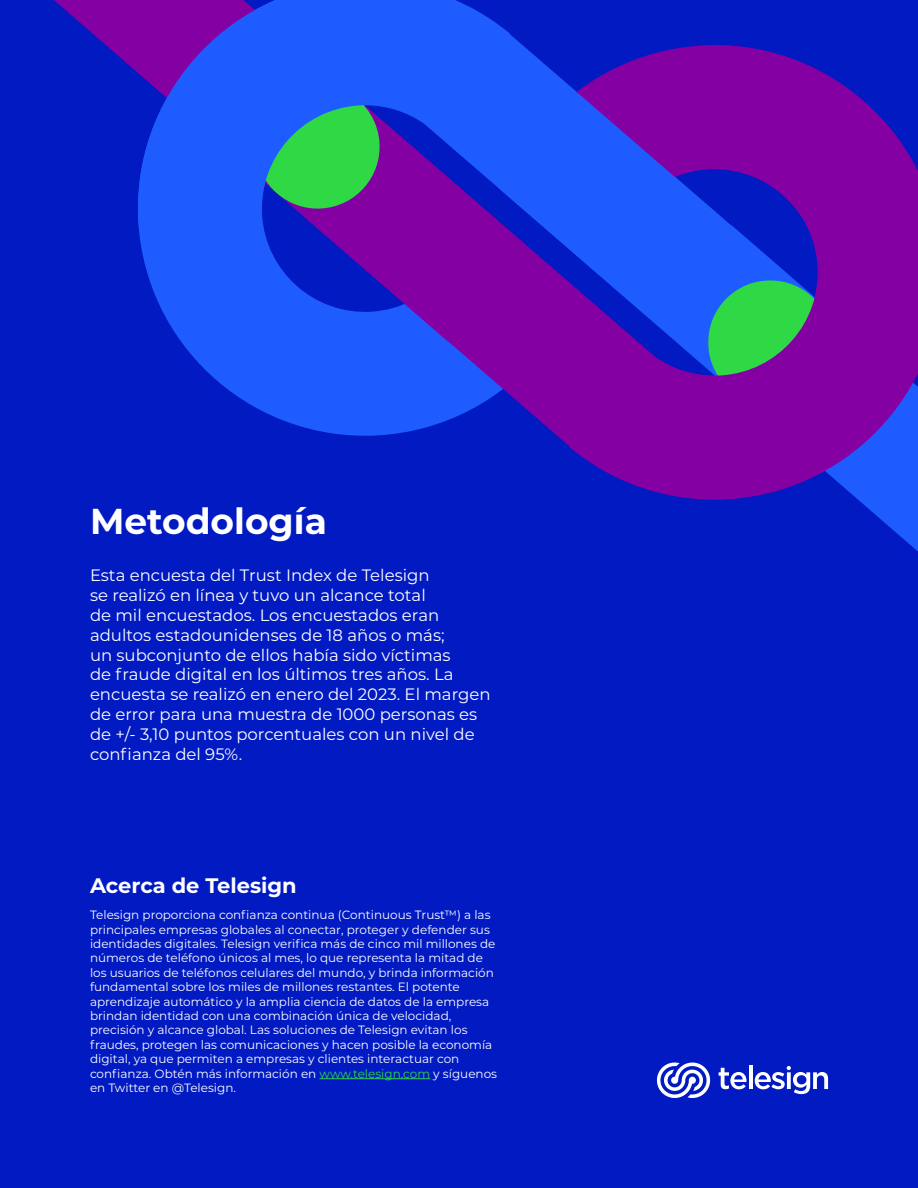
<style>
.page{position:relative;width:918px;height:1188px;background:#011ac2}
.page>*{position:absolute;margin:0;border:0;box-sizing:border-box;transform-origin:0 0}
.t1{font:700 36px "Montserrat";color:#fff}
.t2{font:700 21px "Montserrat";color:#fff}
.t3{font:16.5px/19.8px "Montserrat";color:#fff}
.t4{font:12px/14.4px "Montserrat";color:#fff}
.s1{color:#2ed845}
</style>
<div class="page">
<hr style="left:320px;top:1078px;width:110px;height:1px;background:#2ed845">
<svg style="left:719px;top:1068px;width:28px;height:21px"></svg>
<hr style="left:749px;top:1066px;width:4px;height:23px;background:#fff">
<svg style="left:755px;top:1066px;width:73px;height:28px"></svg>
<svg style="left:657px;top:1063px;width:53px;height:35px"></svg>
<svg style="left:191px;top:72px;width:365px;height:364px;fill:#1f5cff"></svg>
<svg style="left:473px;top:74px;width:88px;height:365px"></svg>
<svg style="left:54px;top:0;width:500px;height:354px"></svg>
<svg style="left:859px;top:500px;width:59px;height:52px"></svg>
<svg style="left:131px;top:0;width:288px;height:281px;background:#324dd1"></svg>
<svg style="left:561px;top:45px;width:357px;height:455px;fill:#8500a3"></svg>
<p class="t1" style="left:90px;top:496px;width:238px">Metodología</p>
<p class="t3" style="left:90px;top:565px;width:402px">Esta encuesta del Trust Index de Telesign<br>se realizó en línea y tuvo un alcance total<br>de mil encuestados. Los encuestados eran adultos estadounidenses de 18 años o más;<br>un subconjunto de ellos había sido víctimas<br>de fraude digital en los últimos tres años. La encuesta se realizó en enero del 2023. El margen de error para una muestra de 1000 personas es de +/- 3,10 puntos porcentuales con un nivel de confianza del 95%.</p>
<p class="t2" style="left:90px;top:871px;width:208px">Acerca de Telesign</p>
<p class="t4" style="left:90px;top:907px;width:409px">Telesign proporciona confianza continua (Continuous Trust™) a las principales empresas globales al conectar, proteger y defender sus identidades digitales. Telesign verifica más de cinco mil millones de números de teléfono únicos al mes, lo que representa la mitad de los usuarios de teléfonos celulares del mundo, y brinda información fundamental sobre los miles de millones restantes. El potente aprendizaje automático y la amplia ciencia de datos de la empresa brindan identidad con una combinación única de velocidad, precisión y alcance global. Las soluciones de Telesign evitan los fraudes, protegen las comunicaciones y hacen posible la economía digital, ya que permiten a empresas y clientes interactuar con confianza. Obtén más información en <span class="s1">www.telesign.com</span> y síguenos en Twitter en @Telesign.</p>
</div>
